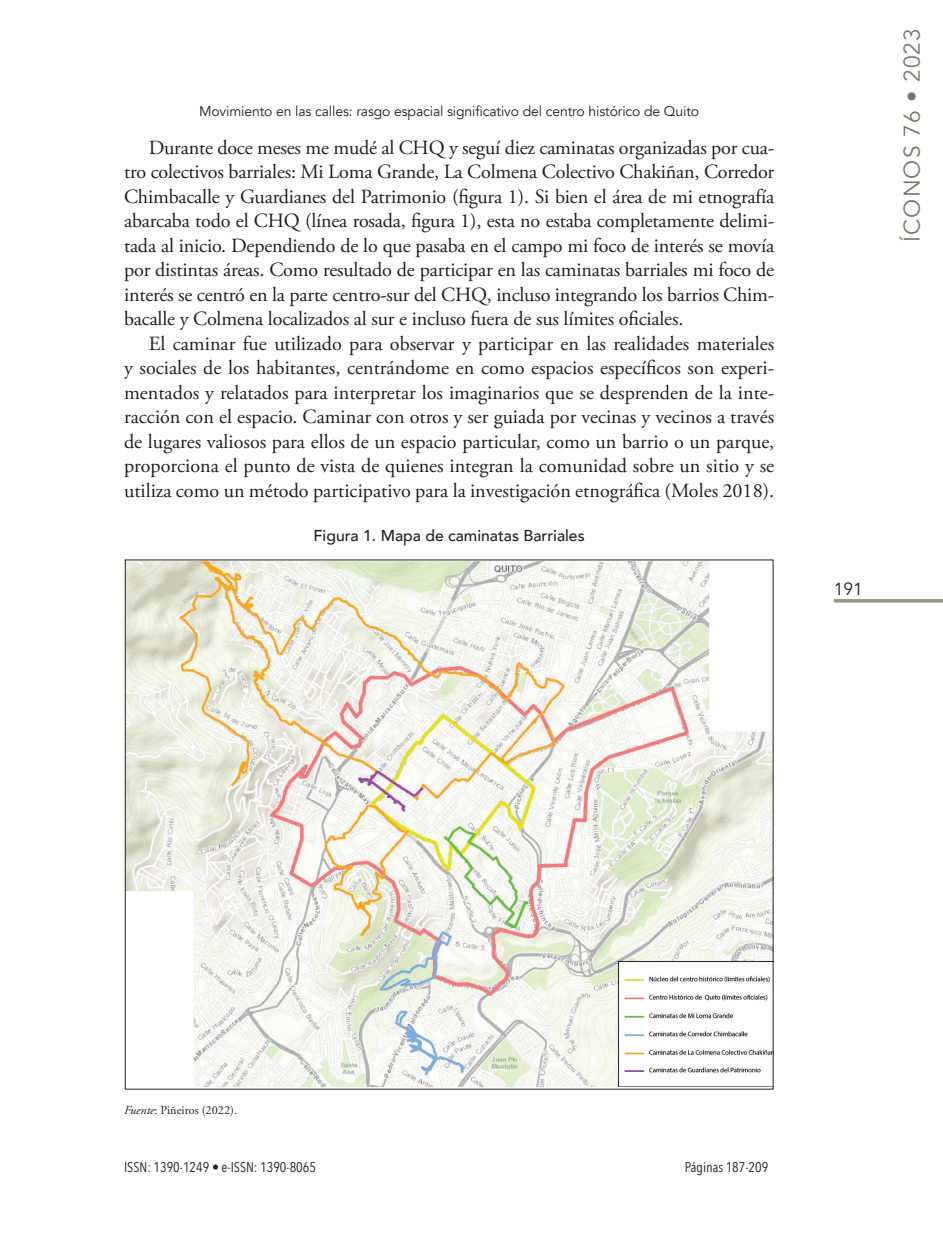
<style>
.page{position:relative;width:943px;height:1241px;background:#fff}
.page>*{position:absolute;margin:0;border:0;box-sizing:border-box;transform-origin:0 0}
.t1{font:22.75px "Avenir";letter-spacing:.05em;color:#747869}
.texto{font:20.12px/24.5px "Adobe Garamond Pro";letter-spacing:-.01em;color:#231f20;text-align:justify}
.t2{font:17.5px "Avenir";color:#231f20}
.imagenes{font:500 15.75px "Avenir";color:#231f20}
.t3{font:14px "Avenir";letter-spacing:-.01em;color:#231f20}
.t4{font:14px "Avenir Next Condensed";color:#231f20}
.pies_de_páginas{font:12.25px "Adobe Garamond Pro";color:#231f20}
.s1{font-style:italic}
</style>
<div class="page">
<hr style="left:833px;top:599px;width:110px;height:3px;background:#96978a">
<img style="left:127px;top:561px;width:644px;height:525px">
<p class="t3" style="left:199px;top:103px;width:501px">Movimiento en las calles: rasgo espacial significativo del centro histórico de Quito</p>
<p class="texto" style="left:124px;top:136px;width:651px;text-indent:25px">Durante doce meses me mudé al CHQ y seguí diez caminatas organizadas por cua&shy;tro colectivos barriales: Mi Loma Grande, La Colmena Colectivo Chakiñan, Corredor Chimbacalle y Guardianes del Patrimonio (figura 1). Si bien el área de mi etnografía abarcaba todo el CHQ (línea rosada, figura 1), esta no estaba completamente delimi&shy;tada al inicio. Dependiendo de lo que pasaba en el campo mi foco de interés se movía por distintas áreas. Como resultado de participar en las caminatas barriales mi foco de interés se centró en la parte centro-sur del CHQ, incluso integrando los barrios Chim&shy;bacalle y Colmena localizados al sur e incluso fuera de sus límites oficiales.</p>
<p class="texto" style="left:124px;top:332px;width:651px;text-indent:25px">El caminar fue utilizado para observar y participar en las realidades materiales y sociales de los habitantes, centrándome en como espacios específicos son experi&shy;mentados y relatados para interpretar los imaginarios que se desprenden de la inte&shy;racción con el espacio. Caminar con otros y ser guiada por vecinas y vecinos a través de lugares valiosos para ellos de un espacio particular, como un barrio o un parque, proporciona el punto de vista de quienes integran la comunidad sobre un sitio y se utiliza como un método participativo para la investigación etnográfica (Moles 2018).</p>
<p class="imagenes" style="left:313px;top:522px;width:272px">Figura 1. Mapa de caminatas Barriales</p>
<p class="t1" style="left:898px;top:242px;width:215px;rotate:-90deg">ÍCONOS 76 • 2023</p>
<p class="t2" style="left:833px;top:578px;width:31px">191</p>
<p class="pies_de_páginas" style="left:124px;top:1102px;width:114px"><span class="s1">Fuente</span>: Piñeiros (2022).</p>
<p class="t4" style="left:124px;top:1154px;width:193px">ISSN: 1390-1249 • e-ISSN: 1390-8065</p>
<p class="t4" style="left:685px;top:1154px;width:85px">Páginas 187-209</p>
</div>
